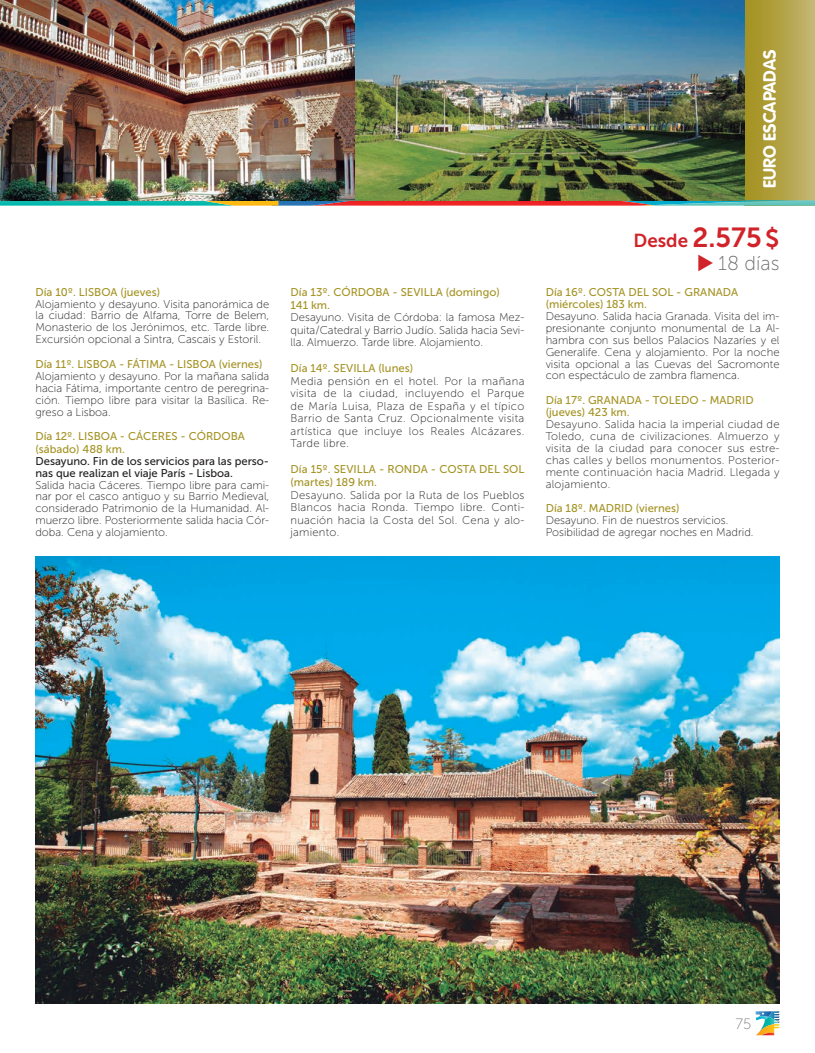
<style>
.page{position:relative;width:815px;height:1053px;background:#fff}
.page>*{position:absolute;margin:0;border:0;box-sizing:border-box;transform-origin:0 0}
.t1{font:20px "Museo Sans 100";color:#6c6d70}
.t2{font:18.75px "Museo Sans 700";color:#d1232a}
.t3{font:700 17.5px "VAG Rounded";color:#fff}
.t4{font:15px "Museo Sans 100";color:#808285}
.t5{font:11.25px/11.9px "Museo Sans 100";color:#231f20;text-align:justify}
.lad{font:11.25px/13.1px "Museo Sans 500";color:#a49323}
.t6{font:11.25px/11.9px "Museo Sans 500";color:#231f20}
.s1{font-size:27.5px}
.s2{font-size:25px}
.s3{color:#d1232a}
</style>
<div class="page">
<svg style="left:756px;top:1011px;width:24px;height:24px"></svg>
<div style="left:744px;top:0;width:71px;height:206px;background:linear-gradient(to right,#a18f1a,#c4b572)"></div>
<svg style="left:0;top:200px;width:815px;height:6px;background:#818274"></svg>
<img style="left:354px;top:0;width:390px;height:200px">
<img style="left:0;top:0;width:354px;height:200px">
<img style="left:35px;top:556px;width:745px;height:447px">
<p class="lad" style="left:35px;top:285px;width:126px">Día 10º. LISBOA (jueves)</p>
<p class="t5" style="left:35px;top:298px;width:235px">Alojamiento y desayuno. Visita panorámica de la ciudad: Barrio de Alfama, Torre de Belem, Monasterio de los Jerónimos, etc. Tarde libre.<br>Excursión opcional a Sintra, Cascais y Estoril.</p>
<p class="lad" style="left:35px;top:357px;width:229px">Día 11º. LISBOA - FÁTIMA - LISBOA (viernes)</p>
<p class="t5" style="left:35px;top:370px;width:235px">Alojamiento y desayuno. Por la mañana salida hacia Fátima, importante centro de peregrina&shy;ción. Tiempo libre para visitar la Basílica. Re&shy;greso a Lisboa.</p>
<p class="lad" style="left:35px;top:429px;width:211px">Día 12º. LISBOA - CÁCERES - CÓRDOBA</p>
<p class="lad" style="left:35px;top:442px;width:91px">(sábado) 488 km.</p>
<p class="t6" style="left:35px;top:455px;width:235px">Desayuno. Fin de los servicios para las perso&shy;nas que realizan el viaje París - Lisboa.</p>
<p class="t5" style="left:35px;top:479px;width:235px">Salida hacia Cáceres. Tiempo libre para cami&shy;nar por el casco antiguo y su Barrio Medieval, considerado Patrimonio de la Humanidad. Al&shy;muerzo libre. Posteriormente salida hacia Cór&shy;doba. Cena y alojamiento.</p>
<p class="lad" style="left:291px;top:285px;width:211px">Día 13º. CÓRDOBA - SEVILLA (domingo)</p>
<p class="lad" style="left:291px;top:298px;width:41px">141 km.</p>
<p class="t5" style="left:291px;top:311px;width:235px;line-height:12.5px">Desayuno. Visita de Córdoba: la famosa Mez&shy;quita/Catedral y Barrio Judío. Salida hacia Sevi&shy;lla. Almuerzo. Tarde libre. Alojamiento.</p>
<p class="lad" style="left:291px;top:361px;width:124px">Día 14º. SEVILLA (lunes)</p>
<p class="t5" style="left:291px;top:374px;width:235px;line-height:12.5px">Media pensión en el hotel. Por la mañana visita de la ciudad, incluyendo el Parque de María Luisa, Plaza de España y el típico Barrio de Santa Cruz. Opcionalmente visita artística que incluye los Reales Alcázares.<br>Tarde libre.</p>
<p class="lad" style="left:291px;top:462px;width:235px">Día 15º. SEVILLA - RONDA - COSTA DEL SOL (martes) 189 km.</p>
<p class="t5" style="left:291px;top:488px;width:235px;line-height:12.5px">Desayuno. Salida por la Ruta de los Pueblos Blancos hacia Ronda. Tiempo libre. Conti&shy;nuación hacia la Costa del Sol. Cena y alo&shy;jamiento.</p>
<h3 class="t3" style="left:759px;top:188px;width:139px;rotate:-90deg">EURO ESCAPADAS</h3>
<h2 class="t2" style="left:634px;top:230px;width:147px">Desde <span class="s1">2.575</span> <span class="s2">$</span></h2>
<h1 class="t1" style="left:697px;top:252px;width:84px"><span class="s3">◆</span> 18 días</h1>
<p class="lad" style="left:546px;top:285px;width:194px">Día 16º. COSTA DEL SOL - GRANADA</p>
<p class="lad" style="left:546px;top:298px;width:103px">(miércoles) 183 km.</p>
<p class="t5" style="left:546px;top:310px;width:235px">Desayuno. Salida hacia Granada. Visita del im&shy;presionante conjunto monumental de La Al&shy;hambra con sus bellos Palacios Nazaríes y el Generalife. Cena y alojamiento. Por la noche visita opcional a las Cuevas del Sacromonte con espectáculo de zambra flamenca.</p>
<p class="lad" style="left:546px;top:393px;width:210px">Día 17º. GRANADA - TOLEDO - MADRID</p>
<p class="lad" style="left:546px;top:406px;width:86px">(jueves) 423 km.</p>
<p class="t5" style="left:546px;top:418px;width:235px">Desayuno. Salida hacia la imperial ciudad de Toledo, cuna de civilizaciones. Almuerzo y visita de la ciudad para conocer sus estre&shy;chas calles y bellos monumentos. Posterior&shy;mente continuación hacia Madrid. Llegada y alojamiento.</p>
<p class="lad" style="left:546px;top:501px;width:135px">Día 18º. MADRID (viernes)</p>
<p class="t5" style="left:546px;top:514px;width:184px">Desayuno. Fin de nuestros servicios.</p>
<p class="t5" style="left:546px;top:526px;width:209px">Posibilidad de agregar noches en Madrid.</p>
<h3 class="t4" style="left:735px;top:1015px;width:17px">75</h3>
</div>
